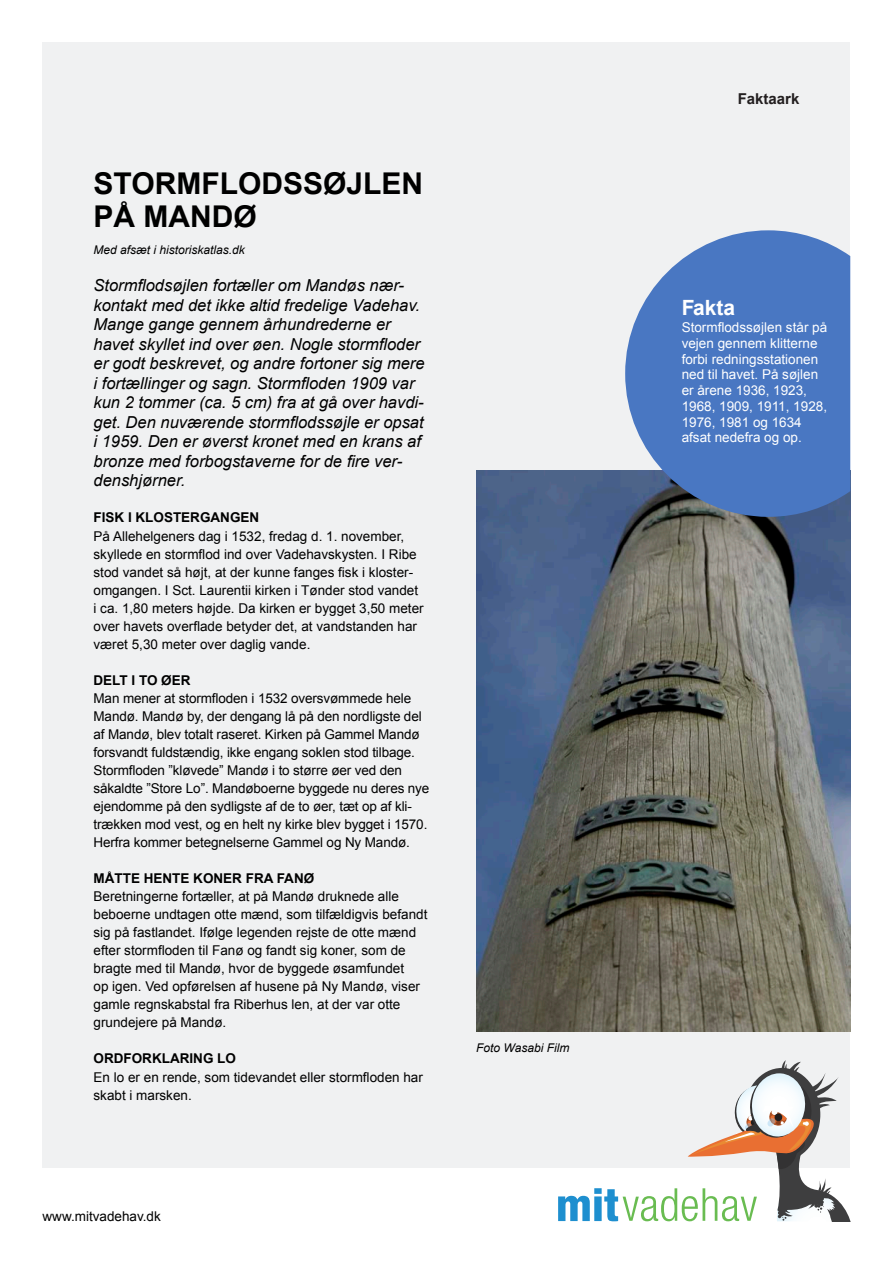
<style>
.page{position:relative;width:893px;height:1263px;background:#fff}
.page>*{position:absolute;margin:0;border:0;box-sizing:border-box;transform-origin:0 0}
.Fakta_overskrift{font:700 30px/33px "Arial";color:#000}
.Fakta_data_overskrif{font:700 21px "Arial";color:#fff}
.Fakta_manchet{font:italic 16.5px/19.5px "Arial";color:#000}
.t1{font:700 15px "Arial";color:#231f20}
.Fakta_brødtekst{font:13.5px/18px "Arial";color:#000}
.Fakta_data{font:13.5px/15.8px "Arial";color:#fff}
.Fakta_mellemoverskri{font:700 13.5px "Arial";color:#000}
.Fakta_brødtekst-2{font:italic 12px "Arial";color:#000}
.Fakta_billedtekst{font:italic 12px "Arial";color:#000}
</style>
<div class="page">
<div style="left:43px;top:43px;width:807px;height:1125px;background:#f0f1f2"></div>
<svg style="left:558px;top:1060px;width:293px;height:161px"></svg>
<img style="left:476px;top:471px;width:374px;height:561px">
<svg style="left:625px;top:230px;width:225px;height:287px;background:#5980c1"></svg>
<p class="Fakta_overskrift" style="left:94px;top:168px;width:331px">STORMFLODSSØJLEN<br>PÅ MANDØ</p>
<p class="Fakta_brødtekst-2" style="left:94px;top:242px;width:153px">Med afsæt i historiskatlas.dk</p>
<p class="Fakta_manchet" style="left:94px;top:276px;width:333px">Stormflodsøjlen fortæller om Mandøs nær&shy;kontakt med det ikke altid fredelige Vadehav.<br>Mange gange gennem århundrederne er havet skyllet ind over øen. Nogle stormfloder er godt beskrevet, og andre fortoner sig mere i fortællinger og sagn. Stormfloden 1909 var kun 2 tommer (ca. 5 cm) fra at gå over havdi&shy;get. Den nuværende stormflodssøjle er opsat i 1959. Den er øverst kronet med en krans af bronze med forbogstaverne for de fire ver&shy;denshjørner.</p>
<p class="Fakta_mellemoverskri" style="left:94px;top:508px;width:167px">FISK I KLOSTERGANGEN</p>
<p class="Fakta_brødtekst" style="left:94px;top:527px;width:332px">På Allehelgeners dag i 1532, fredag d. 1. november, skyllede en stormflod ind over Vadehavskysten. I Ribe stod vandet så højt, at der kunne fanges fisk i kloster&shy;omgangen. I Sct. Laurentii kirken i Tønder stod vandet i ca. 1,80 meters højde. Da kirken er bygget 3,50 meter over havets overflade betyder det, at vandstanden har været 5,30 meter over daglig vande.</p>
<p class="Fakta_mellemoverskri" style="left:94px;top:671px;width:99px">DELT I TO ØER</p>
<p class="Fakta_brødtekst" style="left:94px;top:689px;width:337px">Man mener at stormfloden i 1532 oversvømmede hele Mandø. Mandø by, der dengang lå på den nordligste del af Mandø, blev totalt raseret. Kirken på Gammel Mandø forsvandt fuldstændig, ikke engang soklen stod tilbage.<br>Stormfloden ”kløvede” Mandø i to større øer ved den såkaldte ”Store Lo”. Mandøboerne byggede nu deres nye ejendomme på den sydligste af de to øer, tæt op af kli&shy;trækken mod vest, og en helt ny kirke blev bygget i 1570.<br>Herfra kommer betegnelserne Gammel og Ny Mandø.</p>
<p class="Fakta_mellemoverskri" style="left:94px;top:869px;width:222px">MÅTTE HENTE KONER FRA FANØ</p>
<p class="Fakta_brødtekst" style="left:94px;top:888px;width:335px">Beretningerne fortæller, at på Mandø druknede alle beboerne undtagen otte mænd, som tilfældigvis befandt sig på fastlandet. Ifølge legenden rejste de otte mænd efter stormfloden til Fanø og fandt sig koner, som de bragte med til Mandø, hvor de byggede øsamfundet<br>op igen. Ved opførelsen af husene på Ny Mandø, viser gamle regnskabstal fra Riberhus len, at der var otte grundejere på Mandø.</p>
<p class="Fakta_mellemoverskri" style="left:94px;top:1050px;width:144px">ORDFORKLARING LO</p>
<p class="Fakta_brødtekst" style="left:94px;top:1068px;width:331px">En lo er en rende, som tidevandet eller stormfloden har skabt i marsken.</p>
<p class="Fakta_brødtekst" style="left:43px;top:1208px;width:120px">www.mitvadehav.dk</p>
<p class="Fakta_billedtekst" style="left:476px;top:1040px;width:95px">Foto Wasabi Film</p>
<p class="t1" style="left:738px;top:89px;width:63px">Faktaark</p>
<p class="Fakta_data_overskrif" style="left:682px;top:294px;width:55px">Fakta</p>
<p class="Fakta_data" style="left:682px;top:320px;width:147px">Stormflodssøjlen står på vejen gennem klitterne forbi redningsstationen ned til havet. På søjlen er årene 1936, 1923,<br>1968, 1909, 1911, 1928,<br>1976, 1981 og 1634 afsat nedefra og op.</p>
</div>
